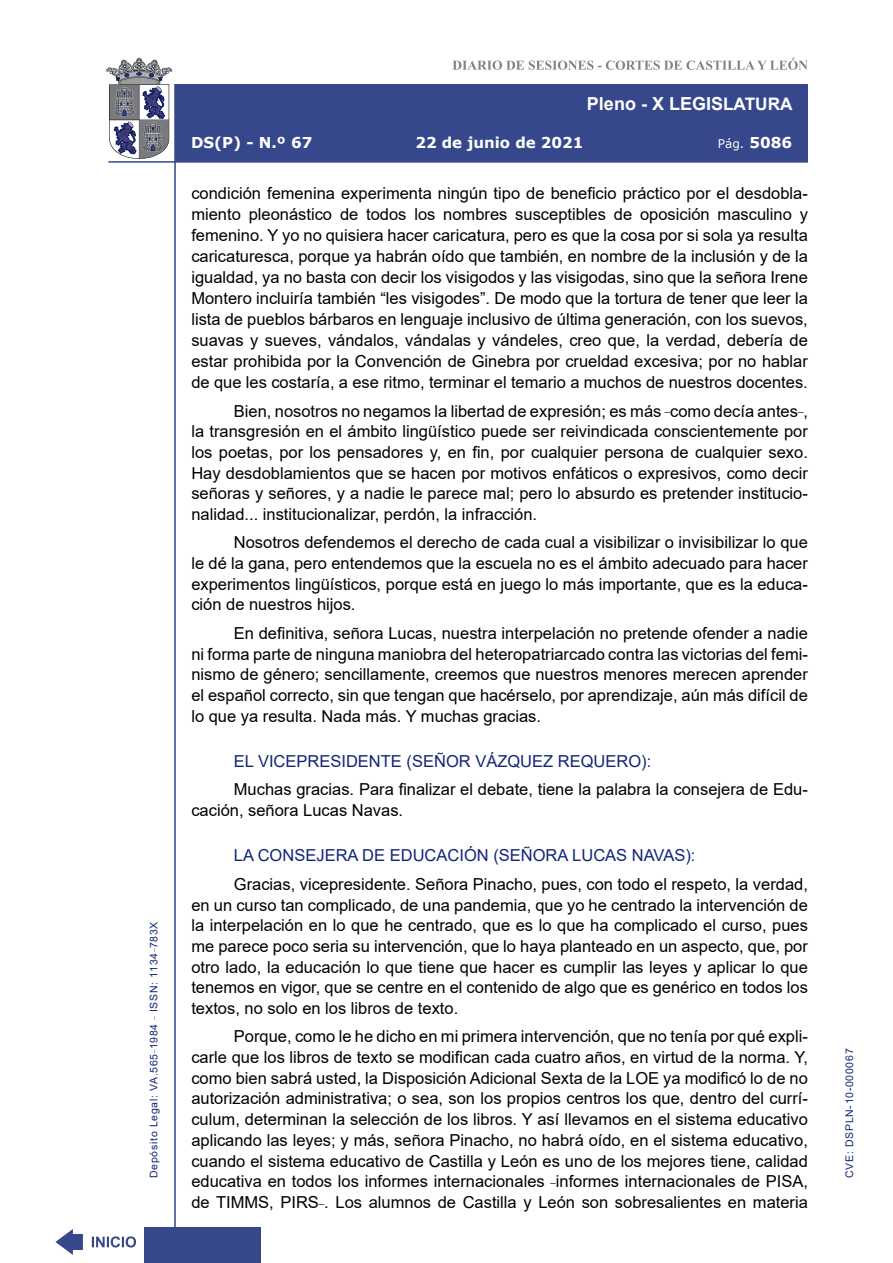
<style>
.page{position:relative;width:893px;height:1263px;background:#fff}
.page>*{position:absolute;margin:0;border:0;box-sizing:border-box;transform-origin:0 0}
.t1{font:700 18px "Arial";color:#fff}
.t2{font:16.5px/20.7px "Arial";color:#000;text-align:justify}
.Orador{font:16.5px "Arial";color:#122678}
.t3{font:700 15px "Verdana";color:#fff}
.t4{font:12px "Verdana";color:#fff}
.t5{font:10.5px "Arial";letter-spacing:.065em;color:#122678}
.s1{font-size:17.25px}
.s2{font-weight:700;font-size:15px}
</style>
<div class="page">
<svg style="left:452px;top:58px;width:356px;height:12px"></svg>
<hr style="left:174px;top:84px;width:2px;height:1179px;background:#36478c">
<div style="left:144px;top:1227px;width:117px;height:36px;background:#36478c"></div>
<div style="left:175px;top:84px;width:633px;height:78px;background:#36478c"></div>
<hr style="left:108px;top:161px;width:700px;height:2px;background:#36478c">
<svg style="left:92px;top:1236px;width:44px;height:11px"></svg>
<svg style="left:55px;top:1229px;width:28px;height:26px"></svg>
<svg style="left:106px;top:58px;width:66px;height:101px"></svg>
<p class="t5" style="left:146px;top:1178px;width:258px;rotate:-90deg">Depósito Legal: VA.565<sup>_</sup>1984 <sup>_</sup> ISSN: 1134<sup>_</sup>783X</p>
<p class="t1" style="left:587px;top:91px;width:207px">Pleno - X LEGIS<span class="s1">LATURA</span></p>
<p class="t3" style="left:191px;top:132px;width:123px">DS(P) - N.º 67</p>
<p class="t3" style="left:415px;top:132px;width:170px">22 de junio de 2021</p>
<p class="t4" style="left:718px;top:135px;width:76px">Pág. <span class="s2">5086</span></p>
<p class="t2" style="left:191px;top:183px;width:618px">condición femenina experimenta ningún tipo de beneficio práctico por el desdobla&shy;miento pleonástico de todos los nombres susceptibles de oposición masculino y femenino. Y yo no quisiera hacer caricatura, pero es que la cosa por si sola ya resulta caricaturesca, porque ya habrán oído que también, en nombre de la inclusión y de la igualdad, ya no basta con decir los visigodos y las visigodas, sino que la señora Irene Montero incluiría también “les visigodes”. De modo que la tortura de tener que leer la lista de pueblos bárbaros en lenguaje inclusivo de última generación, con los suevos, suavas y sueves, vándalos, vándalas y vándeles, creo que, la verdad, debería de estar prohibida por la Convención de Ginebra por crueldad excesiva; por no hablar de que les costaría, a ese ritmo, terminar el temario a muchos de nuestros docentes.</p>
<p class="t2" style="left:191px;top:400px;width:618px;text-indent:43px">Bien, nosotros no negamos la libertad de expresión; es más <sup>_</sup>como decía antes<sup>_</sup>, la transgresión en el ámbito lingüístico puede ser reivindicada conscientemente por los poetas, por los pensadores y, en fin, por cualquier persona de cualquier sexo.<br>Hay desdoblamientos que se hacen por motivos enfáticos o expresivos, como decir señoras y señores, y a nadie le parece mal; pero lo absurdo es pretender institucio&shy;nalidad... institucionalizar, perdón, la infracción.</p>
<p class="t2" style="left:191px;top:532px;width:618px;text-indent:43px">Nosotros defendemos el derecho de cada cual a visibilizar o invisibilizar lo que le dé la gana, pero entendemos que la escuela no es el ámbito adecuado para hacer experimentos lingüísticos, porque está en juego lo más importante, que es la educa&shy;ción de nuestros hijos.</p>
<p class="t2" style="left:191px;top:623px;width:618px;text-indent:43px">En definitiva, señora Lucas, nuestra interpelación no pretende ofender a nadie ni forma parte de ninguna maniobra del heteropatriarcado contra las victorias del femi&shy;nismo de género; sencillamente, creemos que nuestros menores merecen aprender el español correcto, sin que tengan que hacérselo, por aprendizaje, aún más difícil de lo que ya resulta. Nada más. Y muchas gracias.</p>
<p class="Orador" style="left:234px;top:750px;width:419px">EL VICEPRESIDENTE (SEÑOR VÁZQUEZ REQUERO):</p>
<p class="t2" style="left:191px;top:779px;width:618px;text-indent:43px">Muchas gracias. Para finalizar el debate, tiene la palabra la consejera de Edu&shy;cación, señora Lucas Navas.</p>
<p class="Orador" style="left:234px;top:844px;width:463px">LA CONSEJERA DE EDUCACIÓN (SEÑORA LUCAS NAVAS):</p>
<p class="t2" style="left:191px;top:873px;width:618px;text-indent:43px">Gracias, vicepresidente. Señora Pinacho, pues, con todo el respeto, la verdad, en un curso tan complicado, de una pandemia, que yo he centrado la intervención de la interpelación en lo que he centrado, que es lo que ha complicado el curso, pues me parece poco seria su intervención, que lo haya planteado en un aspecto, que, por otro lado, la educación lo que tiene que hacer es cumplir las leyes y aplicar lo que tenemos en vigor, que se centre en el contenido de algo que es genérico en todos los textos, no solo en los libros de texto.</p>
<p class="t2" style="left:191px;top:1026px;width:618px;text-indent:43px">Porque, como le he dicho en mi primera intervención, que no tenía por qué expli&shy;carle que los libros de texto se modifican cada cuatro años, en virtud de la norma. Y, como bien sabrá usted, la Disposición Adicional Sexta de la LOE ya modificó lo de no autorización administrativa; o sea, son los propios centros los que, dentro del currí&shy;culum, determinan la selección de los libros. Y así llevamos en el sistema educativo aplicando las leyes; y más, señora Pinacho, no habrá oído, en el sistema educativo, cuando el sistema educativo de Castilla y León es uno de los mejores tiene, calidad educativa en todos los informes internacionales <sup>_</sup>informes internacionales de PISA, de TIMMS, PIRS<sup>_</sup>. Los alumnos de Castilla y León son sobresalientes en materia</p>
<p class="t5" style="left:842px;top:1178px;width:131px;rotate:-90deg">CVE: DSPLN-10-000067</p>
</div>
